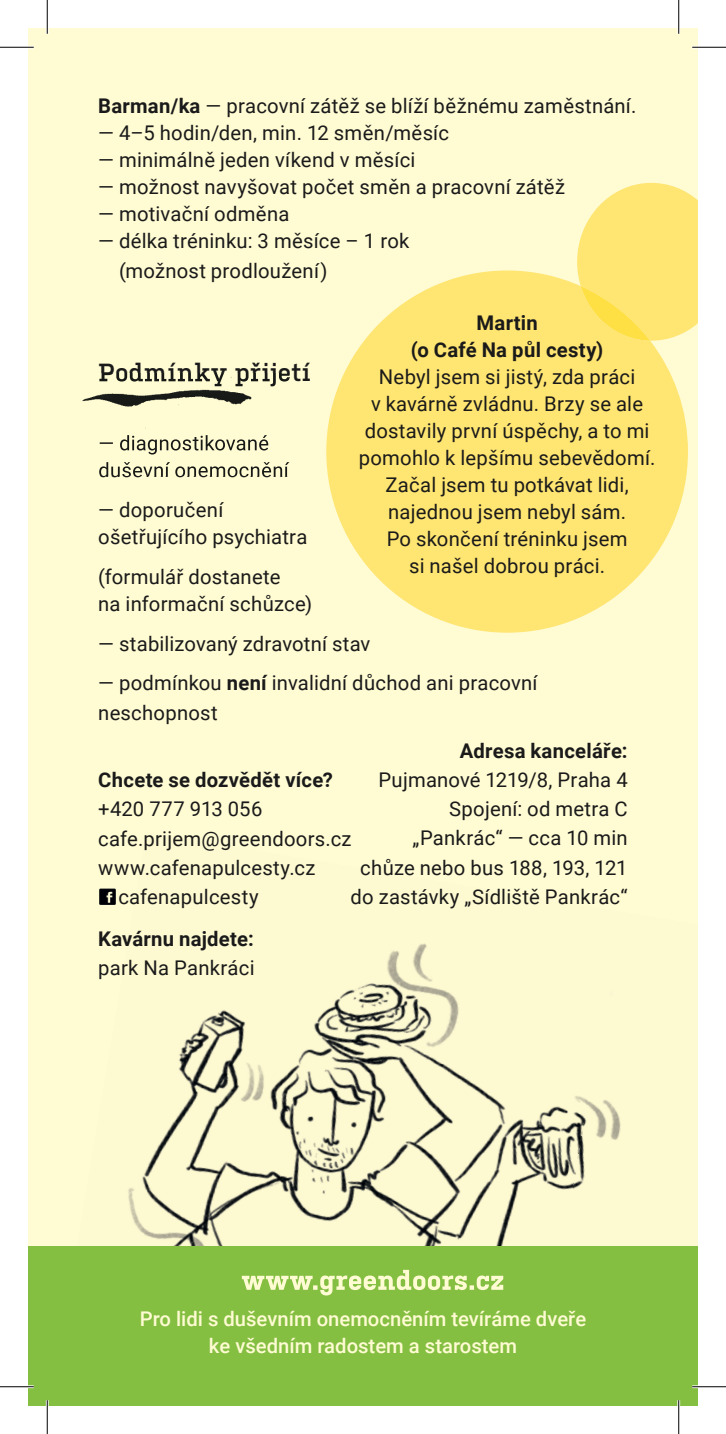
<style>
.page{position:relative;width:726px;height:1434px;background:#fff}
.page>*{position:absolute;margin:0;border:0;box-sizing:border-box;transform-origin:0 0}
.t1{font:600 24.75px "Kulturista";letter-spacing:.015em;color:#1a1a1a}
.t2{font:20.25px/27px "Roboto";letter-spacing:.01em;color:#1a1a1a}
.t3{font:700 20.25px/27px "Roboto";letter-spacing:.015em;color:#1a1a1a;text-align:center}
.t4{font:500 20.25px/27px "Roboto";color:#fffbd3;text-align:center}
.s1{font-weight:700}
</style>
<div class="page">
<div style="left:28px;top:28px;width:670px;height:1378px;background:#fffbd3"></div>
<img style="left:128px;top:943px;width:408px;height:303px">
<img style="left:536px;top:1096px;width:85px;height:94px">
<svg style="left:326px;top:270px;width:362px;height:363px;fill:#ffe571"></svg>
<svg style="left:577px;top:183px;width:121px;height:158px;background:#fee677"></svg>
<img style="left:82px;top:386px;width:192px;height:69px">
<img style="left:99px;top:373px;width:190px;height:13px">
<img style="left:198px;top:435px;width:71px;height:19px">
<img style="left:100px;top:435px;width:98px;height:19px">
<img style="left:210px;top:462px;width:79px;height:13px">
<img style="left:99px;top:462px;width:109px;height:13px">
<svg style="left:99px;top:888px;width:17px;height:1px"></svg>
<img style="left:99px;top:889px;width:17px;height:16px">
<div style="left:28px;top:1246px;width:670px;height:160px;background:#84bf42"></div>
<svg style="left:242px;top:1270px;width:261px;height:25px"></svg>
<hr style="left:0;top:46px;width:34px;height:3px;background:#fff">
<hr style="left:692px;top:46px;width:34px;height:3px;background:#fff">
<hr style="left:0;top:1385px;width:34px;height:3px;background:#fff">
<hr style="left:692px;top:1385px;width:34px;height:3px;background:#fff">
<hr style="left:46px;top:0;width:3px;height:34px;background:#fff">
<hr style="left:46px;top:1400px;width:3px;height:34px;background:#fff">
<hr style="left:677px;top:0;width:3px;height:34px;background:#fff">
<hr style="left:677px;top:1400px;width:3px;height:34px;background:#fff">
<hr style="left:0;top:47px;width:34px;height:1px;background:#000">
<hr style="left:692px;top:47px;width:34px;height:1px;background:#000">
<hr style="left:0;top:1386px;width:34px;height:1px;background:#000">
<hr style="left:692px;top:1386px;width:34px;height:1px;background:#000">
<hr style="left:47px;top:0;width:1px;height:34px;background:#000">
<hr style="left:47px;top:1400px;width:1px;height:34px;background:#000">
<hr style="left:678px;top:0;width:1px;height:34px;background:#000">
<hr style="left:678px;top:1400px;width:1px;height:34px;background:#000">
<p class="t2" style="left:98px;top:93px;width:540px"><span class="s1">Barman/ka</span> ― pracovní zátěž se blíží běžnému zaměstnání. ― 4–5 hodin/den, min. 12 směn/měsíc<br>― minimálně jeden víkend v měsíci<br>― možnost navyšovat počet směn a pracovní zátěž<br>― motivační odměna<br>― délka tréninku: 3 měsíce – 1 rok</p>
<p class="t2" style="left:119px;top:257px;width:210px">(možnost prodloužení)</p>
<p class="t3" style="left:411px;top:310px;width:194px">Martin<br>(o Café Na půl cesty)</p>
<p class="t2" style="left:359px;top:364px;width:298px;text-align:center">Nebyl jsem si jistý, zda práci<br>v kavárně zvládnu. Brzy se ale dostavily první úspěchy, a to mi pomohlo k lepšímu sebevědomí.<br>Začal jsem tu potkávat lidi, najednou jsem nebyl sám.<br>Po skončení tréninku jsem<br>si našel dobrou práci.</p>
<p class="t1" style="left:98px;top:358px;width:214px">Podmínky přijetí</p>
<p class="t2" style="left:98px;top:450px;width:192px;line-height:39.8px">duševní onemocnění ― doporučení</p>
<p class="t2" style="left:98px;top:517px;width:211px;line-height:39.8px">ošetřujícího psychiatra (formulář dostanete</p>
<p class="t2" style="left:98px;top:584px;width:441px;line-height:39.8px">na informační schůzce)<br>― stabilizovaný zdravotní stav<br>― podmínkou <span class="s1">není</span> invalidní důchod ani pracovní</p>
<p class="t2" style="left:98px;top:699px;width:121px">neschopnost</p>
<p class="t3" style="left:460px;top:737px;width:169px">Adresa kanceláře:</p>
<p class="t2" style="left:351px;top:765px;width:279px;line-height:29.2px;text-align:right">Pujmanové 1219/8, Praha 4<br>Spojení: od metra C<br>„Pankrác“ ― cca 10 min<br>chůze nebo bus 188, 193, 121 do zastávky „Sídliště Pankrác“</p>
<p class="t3" style="left:98px;top:767px;width:236px">Chcete se dozvědět více?</p>
<p class="t2" style="left:98px;top:796px;width:166px">+420 777 913 056</p>
<p class="t2" style="left:98px;top:825px;width:255px">cafe.prijem@greendoors.cz</p>
<p class="t2" style="left:98px;top:854px;width:219px">www.cafenapulcesty.cz</p>
<p class="t2" style="left:118px;top:884px;width:142px">cafenapulcesty</p>
<p class="t3" style="left:98px;top:926px;width:157px">Kavárnu najdete:</p>
<p class="t2" style="left:98px;top:955px;width:158px">park Na Pankráci</p>
<p class="t4" style="left:140px;top:1304px;width:448px">Pro lidi s duševním onemocněním tevíráme dveře ke všedním radostem a starostem</p>
</div>
